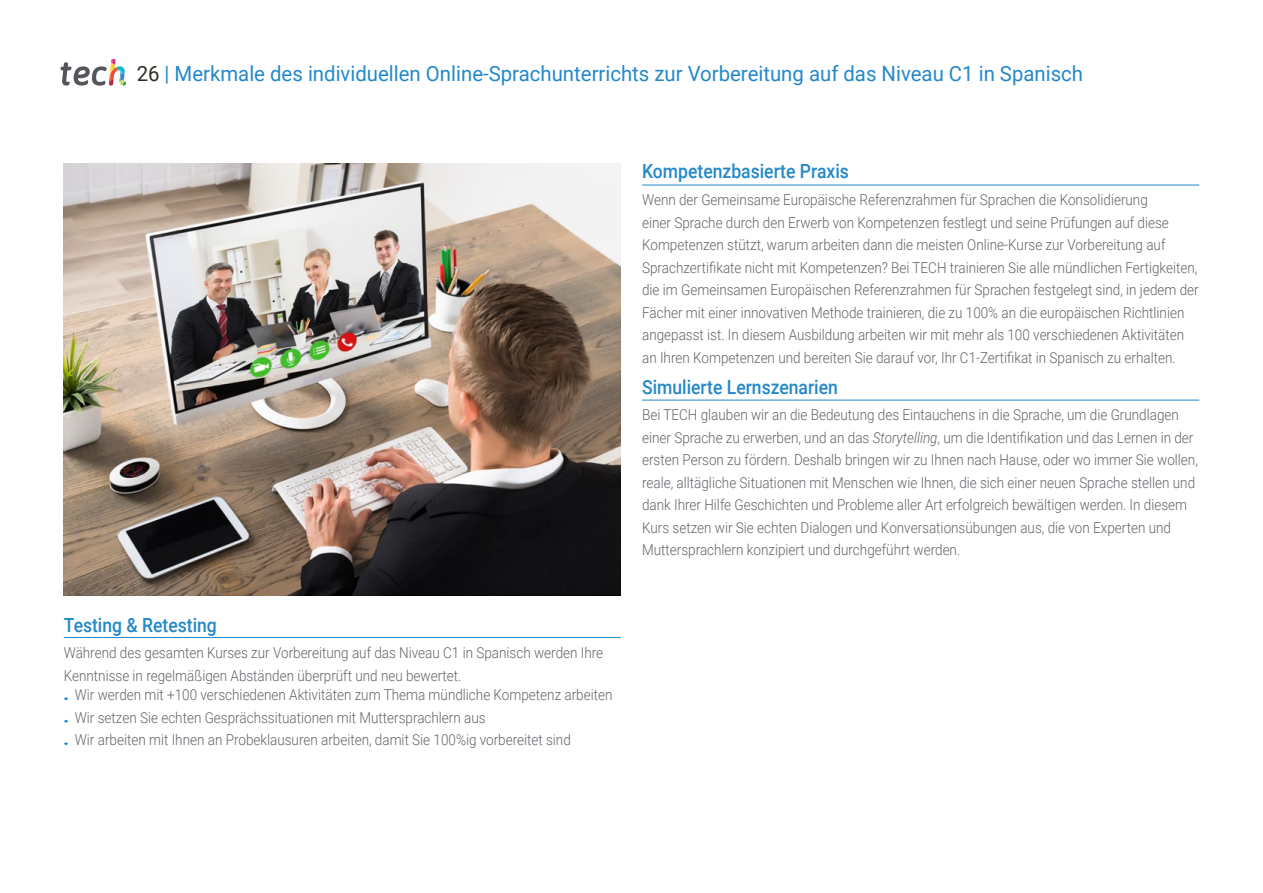
<style>
.page{position:relative;width:1263px;height:893px;background:#fff}
.page>*{position:absolute;margin:0;border:0;box-sizing:border-box;transform-origin:0 0}
.t1{font:21px "Roboto";color:#2488c9}
.t2{font:500 19.5px "Roboto";color:#2488c9;scale:.9 1}
.t3{font:300 15px/22.5px "Roboto";color:#61646a;scale:.9 1}
.s1{color:#312e20}
.s2{font-style:italic}
</style>
<div class="page">
<svg style="left:61px;top:59px;width:65px;height:27px"></svg>
<hr style="left:64px;top:637px;width:557px;height:1px;background:#2488c9">
<hr style="left:642px;top:185px;width:557px;height:1px;background:#2488c9">
<hr style="left:642px;top:400px;width:557px;height:1px;background:#2488c9">
<img style="left:64px;top:164px;width:557px;height:431px">
<h1 class="t1" style="left:137px;top:59px;width:948px"><span class="s1">26</span> | Merkmale des individuellen Online-Sprachunterrichts zur Vorbereitung auf das Niveau C1 in Spanisch</h1>
<h2 class="t2" style="left:64px;top:611px;width:172px">Testing &amp; Retesting</h2>
<p class="t3" style="left:64px;top:641px;width:601px">Während des gesamten Kurses zur Vorbereitung auf das Niveau C1 in Spanisch werden Ihre<br>Kenntnisse in regelmäßigen Abständen überprüft und neu bewertet.</p>
<p class="t3" style="left:75px;top:683px;width:599px">Wir werden mit +100 verschiedenen Aktivitäten zum Thema mündliche Kompetenz arbeiten<br>Wir setzen Sie echten Gesprächssituationen mit Muttersprachlern aus<br>Wir arbeiten mit Ihnen an Probeklausuren arbeiten, damit Sie 100%ig vorbereitet sind</p>
<h2 class="t2" style="left:642px;top:158px;width:231px">Kompetenzbasierte Praxis</h2>
<p class="t3" style="left:642px;top:188px;width:620px">Wenn der Gemeinsame Europäische Referenzrahmen für Sprachen die Konsolidierung<br>einer Sprache durch den Erwerb von Kompetenzen festlegt und seine Prüfungen auf diese Kompetenzen stützt, warum arbeiten dann die meisten Online-Kurse zur Vorbereitung auf Sprachzertifikate nicht mit Kompetenzen? Bei TECH trainieren Sie alle mündlichen Fertigkeiten, die im Gemeinsamen Europäischen Referenzrahmen für Sprachen festgelegt sind, in jedem der Fächer mit einer innovativen Methode trainieren, die zu 100% an die europäischen Richtlinien angepasst ist. In diesem Ausbildung arbeiten wir mit mehr als 100 verschiedenen Aktivitäten an Ihren Kompetenzen und bereiten Sie darauf vor, Ihr C1-Zertifikat in Spanisch zu erhalten.</p>
<h2 class="t2" style="left:642px;top:373px;width:219px">Simulierte Lernszenarien</h2>
<p class="t3" style="left:642px;top:403px;width:619px">Bei TECH glauben wir an die Bedeutung des Eintauchens in die Sprache, um die Grundlagen einer Sprache zu erwerben, und an das <span class="s2">Storytelling</span>, um die Identifikation und das Lernen in der ersten Person zu fördern. Deshalb bringen wir zu Ihnen nach Hause, oder wo immer Sie wollen, reale, alltägliche Situationen mit Menschen wie Ihnen, die sich einer neuen Sprache stellen und dank Ihrer Hilfe Geschichten und Probleme aller Art erfolgreich bewältigen werden. In diesem Kurs setzen wir Sie echten Dialogen und Konversationsübungen aus, die von Experten und Muttersprachlern konzipiert und durchgeführt werden.</p>
</div>
